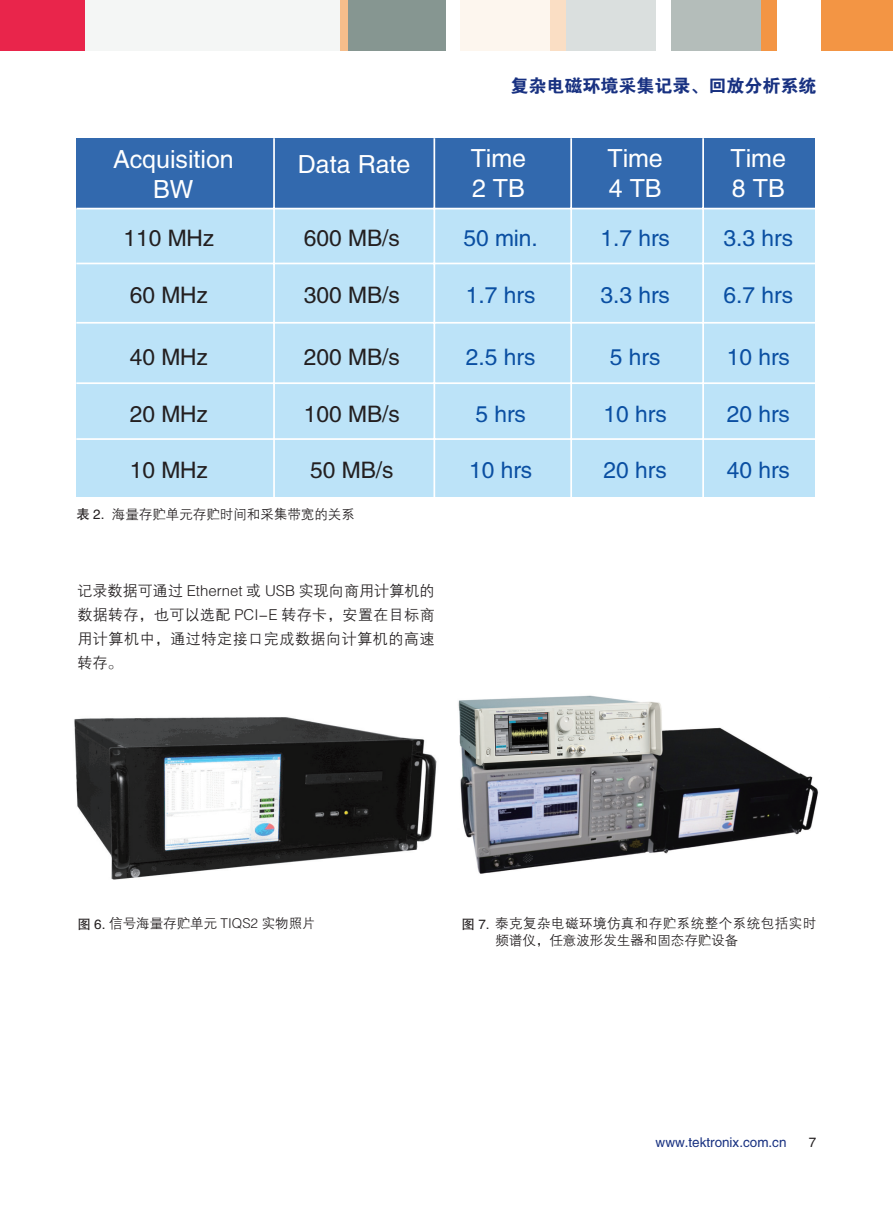
<style>
.page{position:relative;width:893px;height:1212px;background:#fff}
.page>*{position:absolute;margin:0;border:0;box-sizing:border-box;transform-origin:0 0}
.t1{font:25.05px/30.2px "FZHTJW GB1 0";color:#fff}
.t2{font:22.8px "FZHTJW GB1 0";color:#0a4fa2}
.t3{font:22.8px "FZHTJW GB1 0";color:#231f20}
.t4{font:18px "FZDHTJW GB1 0";color:#183181}
.t5{font:15px/24px "FZZDXJW GB1 0";letter-spacing:.035em;color:#231f20;text-align:justify}
.t6{font:13.5px/16.2px "FZZDXJW GB1 0";letter-spacing:.035em;color:#231f20}
.t7{font:13.5px "FZZDXJW GB1 0";color:#231f20}
.t8{font:13.5px "FZHTJW GB1 0";color:#183181}
.t9{font:13.5px "FZHTJW GB1 0";color:#231f20}
.s1{font-family:"FZHTJW GB1 0"}
</style>
<div class="page">
<img style="left:74px;top:717px;width:363px;height:163px">
<div style="left:76px;top:190px;width:739px;height:307px;background:#bce3f8"></div>
<div style="left:76px;top:138px;width:739px;height:71px;background:#3269ae"></div>
<hr style="left:433px;top:138px;width:2px;height:376px;background:#fff">
<hr style="left:273px;top:138px;width:2px;height:376px;background:#fff">
<hr style="left:570px;top:138px;width:2px;height:376px;background:#fff">
<hr style="left:702px;top:138px;width:2px;height:376px;background:#fff">
<hr style="left:76px;top:208px;width:739px;height:1px;background:#fff">
<hr style="left:76px;top:263px;width:752px;height:1px;background:#fff">
<hr style="left:76px;top:322px;width:752px;height:2px;background:#fff">
<hr style="left:76px;top:382px;width:752px;height:2px;background:#fff">
<hr style="left:76px;top:438px;width:752px;height:2px;background:#fff">
<div style="left:85px;top:0;width:255px;height:51px;background:#f4f6f5"></div>
<div style="left:0;top:0;width:85px;height:51px;background:#e9254b"></div>
<div style="left:821px;top:0;width:72px;height:51px;background:#f39544"></div>
<div style="left:340px;top:0;width:105px;height:51px;background:#869691"></div>
<div style="left:505px;top:0;width:45px;height:51px;background:#fdf6ee"></div>
<div style="left:460px;top:0;width:45px;height:51px;background:#fdf6ee"></div>
<div style="left:671px;top:0;width:90px;height:51px;background:#b4bdba"></div>
<div style="left:566px;top:0;width:90px;height:51px;background:#dadfde"></div>
<div style="left:550px;top:0;width:16px;height:51px;background:#fadec4"></div>
<div style="left:340px;top:0;width:8px;height:51px;background:#f6bd8b"></div>
<div style="left:761px;top:0;width:15px;height:51px;background:#f39544"></div>
<img style="left:458px;top:695px;width:361px;height:179px">
<p class="t4" style="left:510px;top:76px;width:307px">复杂电磁环境采集记录、回放分析系统</p>
<p class="t1" style="left:298px;top:151px;width:114px">Data Rate</p>
<p class="t1" style="left:471px;top:144px;width:57px">Time<br>2 TB</p>
<p class="t1" style="left:607px;top:144px;width:57px">Time<br>4 TB</p>
<p class="t1" style="left:731px;top:144px;width:57px">Time<br>8 TB</p>
<p class="t1" style="left:113px;top:145px;width:122px;text-align:center">Acquisition<br>BW</p>
<p class="t3" style="left:123px;top:226px;width:92px">110 MHz</p>
<p class="t3" style="left:304px;top:226px;width:98px">600 MB/s</p>
<p class="t2" style="left:463px;top:226px;width:76px">50 min.</p>
<p class="t2" style="left:600px;top:226px;width:71px">1.7 hrs</p>
<p class="t2" style="left:724px;top:226px;width:71px">3.3 hrs</p>
<p class="t3" style="left:130px;top:283px;width:80px">60 MHz</p>
<p class="t3" style="left:304px;top:283px;width:98px">300 MB/s</p>
<p class="t2" style="left:466px;top:283px;width:71px">1.7 hrs</p>
<p class="t2" style="left:600px;top:283px;width:71px">3.3 hrs</p>
<p class="t2" style="left:724px;top:283px;width:71px">6.7 hrs</p>
<p class="t3" style="left:130px;top:344px;width:80px">40 MHz</p>
<p class="t3" style="left:304px;top:344px;width:98px">200 MB/s</p>
<p class="t2" style="left:466px;top:344px;width:71px">2.5 hrs</p>
<p class="t2" style="left:610px;top:344px;width:52px">5 hrs</p>
<p class="t2" style="left:727px;top:344px;width:65px">10 hrs</p>
<p class="t3" style="left:130px;top:401px;width:80px">20 MHz</p>
<p class="t3" style="left:304px;top:401px;width:98px">100 MB/s</p>
<p class="t2" style="left:475px;top:401px;width:52px">5 hrs</p>
<p class="t2" style="left:604px;top:401px;width:65px">10 hrs</p>
<p class="t2" style="left:727px;top:401px;width:65px">20 hrs</p>
<p class="t3" style="left:130px;top:457px;width:80px">10 MHz</p>
<p class="t3" style="left:310px;top:457px;width:85px">50 MB/s</p>
<p class="t2" style="left:469px;top:457px;width:65px">10 hrs</p>
<p class="t2" style="left:604px;top:457px;width:65px">20 hrs</p>
<p class="t2" style="left:727px;top:457px;width:65px">40 hrs</p>
<p class="t7" style="left:76px;top:507px;width:280px"><span class="s1">表 2.</span> 海量存贮单元存贮时间和采集带宽的关系</p>
<p class="t5" style="left:77px;top:580px;width:359px">记录数据可通过 Ethernet 或 USB 实现向商用计算机的数据转存，也可以选配 PCI-E 转存卡，安置在目标商用计算机中，通过特定接口完成数据向计算机的高速转存。</p>
<p class="t7" style="left:77px;top:916px;width:240px"><span class="s1">图 6.</span> 信号海量存贮单元 TIQS2 实物照片</p>
<p class="t6" style="left:495px;top:916px;width:322px;text-indent:-34px"><span class="s1">图 7.</span> 泰克复杂电磁环境仿真和存贮系统整个系统包括实时频谱仪，任意波形发生器和固态存贮设备</p>
<p class="t8" style="left:656px;top:1135px;width:132px">www.tektronix.com.cn</p>
<p class="t9" style="left:809px;top:1135px;width:9px">7</p>
</div>
